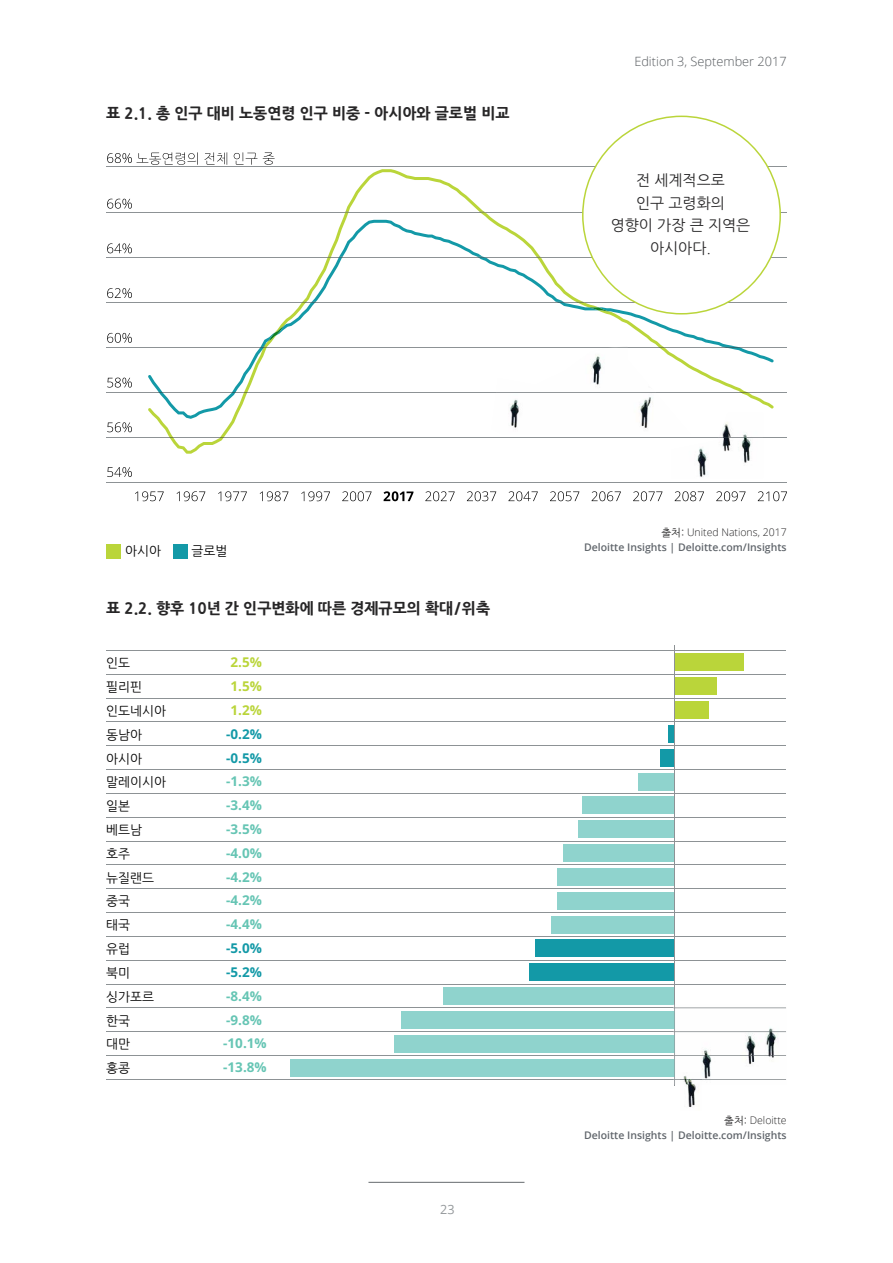
<style>
.page{position:relative;width:893px;height:1263px;background:#fff}
.page>*{position:absolute;margin:0;border:0;box-sizing:border-box;transform-origin:0 0}
.t1{font:700 15px "Nanum Gothic OTF Extra";color:#272627}
.t2{font:15px/22.5px "Nanum Gothic OTF";color:#272627;text-align:center}
.t3{font:700 13.5px "Open Sans";color:#66c5b4}
.t4{font:700 13.5px "Open Sans";color:#1399a7}
.t5{font:700 13.5px "Open Sans";color:#bad53a}
.t6{font:12.75px "Nanum Gothic OTF KS Cpc EUC H";color:#000}
.t7{font:300 12.75px "Open Sans";color:#565a5e}
.t8{font:12.75px "Open Sans";color:#95999c}
.t9{font:600 10.5px "Open Sans";color:#61666c}
.t10{font:300 10.5px "Open Sans";color:#272627}
.s1{font-family:"Nanum Gothic OTF";font-weight:400}
</style>
<div class="page">
<hr style="left:368px;top:1182px;width:156px;height:1px;background:#666a6e">
<svg style="left:107px;top:199px;width:25px;height:10px"></svg>
<svg style="left:107px;top:243px;width:25px;height:10px"></svg>
<svg style="left:107px;top:288px;width:25px;height:10px"></svg>
<svg style="left:107px;top:333px;width:25px;height:10px"></svg>
<svg style="left:107px;top:378px;width:25px;height:10px"></svg>
<svg style="left:107px;top:422px;width:25px;height:10px"></svg>
<svg style="left:107px;top:467px;width:25px;height:10px"></svg>
<svg style="left:135px;top:491px;width:29px;height:10px"></svg>
<svg style="left:758px;top:491px;width:29px;height:10px"></svg>
<svg style="left:716px;top:491px;width:30px;height:10px"></svg>
<svg style="left:675px;top:491px;width:29px;height:10px"></svg>
<svg style="left:633px;top:491px;width:29px;height:10px"></svg>
<svg style="left:592px;top:491px;width:29px;height:10px"></svg>
<svg style="left:550px;top:491px;width:29px;height:10px"></svg>
<svg style="left:508px;top:491px;width:30px;height:10px"></svg>
<svg style="left:467px;top:491px;width:29px;height:10px"></svg>
<svg style="left:425px;top:491px;width:30px;height:10px"></svg>
<svg style="left:384px;top:491px;width:29px;height:10px"></svg>
<svg style="left:342px;top:491px;width:30px;height:10px"></svg>
<svg style="left:301px;top:491px;width:29px;height:10px"></svg>
<svg style="left:260px;top:491px;width:28px;height:10px"></svg>
<svg style="left:218px;top:491px;width:29px;height:10px"></svg>
<svg style="left:177px;top:491px;width:28px;height:10px"></svg>
<hr style="left:107px;top:482px;width:680px;height:1px;background:#8d9295">
<hr style="left:107px;top:167px;width:680px;height:1px;background:#8d9295">
<hr style="left:107px;top:212px;width:680px;height:1px;background:#8d9295">
<hr style="left:107px;top:257px;width:680px;height:1px;background:#8d9295">
<hr style="left:107px;top:302px;width:680px;height:1px;background:#8d9295">
<hr style="left:107px;top:347px;width:680px;height:1px;background:#8d9295">
<hr style="left:107px;top:392px;width:680px;height:1px;background:#8d9295">
<hr style="left:107px;top:437px;width:680px;height:1px;background:#8d9295">
<div style="left:106px;top:544px;width:15px;height:15px;background:#bad53a"></div>
<div style="left:173px;top:544px;width:14px;height:15px;background:#1399a7"></div>
<svg style="left:107px;top:152px;width:91px;height:13px"></svg>
<svg style="left:205px;top:152px;width:22px;height:13px"></svg>
<svg style="left:148px;top:349px;width:626px;height:70px"></svg>
<svg style="left:159px;top:392px;width:77px;height:1px"></svg>
<img style="left:691px;top:413px;width:72px;height:64px">
<img style="left:718px;top:437px;width:45px;height:1px">
<img style="left:491px;top:349px;width:200px;height:81px">
<img style="left:496px;top:392px;width:160px;height:1px">
<svg style="left:234px;top:116px;width:547px;height:233px"></svg>
<div style="left:668px;top:725px;width:6px;height:17px;background:#1399a7"></div>
<div style="left:660px;top:749px;width:14px;height:17px;background:#1399a7"></div>
<div style="left:535px;top:940px;width:139px;height:17px;background:#1399a7"></div>
<div style="left:529px;top:964px;width:145px;height:17px;background:#1399a7"></div>
<div style="left:675px;top:654px;width:69px;height:17px;background:#bad53a"></div>
<div style="left:674px;top:678px;width:43px;height:17px;background:#bad53a"></div>
<div style="left:674px;top:701px;width:35px;height:17px;background:#bad53a"></div>
<div style="left:551px;top:916px;width:124px;height:17px;background:#8fd3cd"></div>
<div style="left:558px;top:892px;width:117px;height:17px;background:#8fd3cd"></div>
<div style="left:639px;top:773px;width:36px;height:17px;background:#8fd3cd"></div>
<div style="left:582px;top:797px;width:92px;height:17px;background:#8fd3cd"></div>
<div style="left:578px;top:821px;width:97px;height:17px;background:#8fd3cd"></div>
<div style="left:563px;top:844px;width:111px;height:17px;background:#8fd3cd"></div>
<div style="left:558px;top:868px;width:117px;height:17px;background:#8fd3cd"></div>
<div style="left:290px;top:1059px;width:385px;height:17px;background:#8fd3cd"></div>
<div style="left:443px;top:987px;width:231px;height:17px;background:#8fd3cd"></div>
<div style="left:401px;top:1011px;width:273px;height:17px;background:#8fd3cd"></div>
<div style="left:394px;top:1035px;width:281px;height:17px;background:#8fd3cd"></div>
<hr style="left:106px;top:674px;width:680px;height:1px;background:#8d9295">
<hr style="left:106px;top:650px;width:680px;height:1px;background:#8d9295">
<hr style="left:106px;top:817px;width:680px;height:1px;background:#8d9295">
<hr style="left:106px;top:722px;width:680px;height:1px;background:#8d9295">
<hr style="left:106px;top:865px;width:680px;height:1px;background:#8d9295">
<hr style="left:106px;top:960px;width:680px;height:1px;background:#8d9295">
<hr style="left:106px;top:769px;width:680px;height:1px;background:#8d9295">
<hr style="left:106px;top:912px;width:680px;height:1px;background:#8d9295">
<hr style="left:106px;top:1008px;width:680px;height:1px;background:#8d9295">
<hr style="left:106px;top:698px;width:680px;height:1px;background:#8d9295">
<hr style="left:106px;top:841px;width:680px;height:1px;background:#8d9295">
<hr style="left:106px;top:745px;width:680px;height:1px;background:#8d9295">
<hr style="left:106px;top:888px;width:680px;height:1px;background:#8d9295">
<hr style="left:106px;top:984px;width:680px;height:1px;background:#8d9295">
<hr style="left:106px;top:793px;width:680px;height:1px;background:#8d9295">
<hr style="left:106px;top:936px;width:680px;height:1px;background:#8d9295">
<hr style="left:106px;top:1031px;width:680px;height:1px;background:#8d9295">
<hr style="left:106px;top:1055px;width:680px;height:1px;background:#8d9295">
<hr style="left:106px;top:1079px;width:680px;height:1px;background:#8d9295">
<hr style="left:674px;top:645px;width:1px;height:440px;background:#8d9295">
<img style="left:673px;top:1007px;width:113px;height:72px">
<svg style="left:673px;top:1059px;width:1px;height:17px"></svg>
<svg style="left:673px;top:1011px;width:1px;height:17px"></svg>
<svg style="left:673px;top:1035px;width:1px;height:17px"></svg>
<img style="left:673px;top:1008px;width:113px;height:1px">
<img style="left:673px;top:1031px;width:113px;height:1px">
<img style="left:673px;top:1055px;width:113px;height:1px">
<img style="left:673px;top:1079px;width:113px;height:1px">
<img style="left:674px;top:1005px;width:1px;height:79px">
<img style="left:680px;top:1072px;width:21px;height:36px">
<svg style="left:680px;top:1079px;width:21px;height:1px"></svg>
<h1 class="t1" style="left:106px;top:104px;width:405px">표 2.1. 총 인구 대비 노동연령 인구 비중 - 아시아와 글로벌 비교</h1>
<p class="t7" style="left:634px;top:53px;width:154px">Edition 3, September 2017</p>
<h1 class="t2" style="left:611px;top:169px;width:141px">전 세계적으로<br>인구 고령화의<br>영향이 가장 큰 지역은 아시아다.</h1>
<p class="t6" style="left:125px;top:543px;width:37px">아시아</p>
<p class="t6" style="left:192px;top:544px;width:37px">글로벌</p>
<h1 class="t1" style="left:106px;top:599px;width:385px">표 2.2. 향후 10년 간 인구변화에 따른 경제규모의 확대/위축</h1>
<p class="t6" style="left:106px;top:655px;width:25px">인도</p>
<p class="t5" style="left:231px;top:653px;width:33px">2.5%</p>
<p class="t6" style="left:106px;top:679px;width:37px">필리핀</p>
<p class="t5" style="left:231px;top:677px;width:33px">1.5%</p>
<p class="t6" style="left:106px;top:703px;width:61px">인도네시아</p>
<p class="t5" style="left:231px;top:700px;width:33px">1.2%</p>
<p class="t6" style="left:106px;top:727px;width:37px">동남아</p>
<p class="t4" style="left:226px;top:724px;width:37px">-0.2%</p>
<p class="t6" style="left:106px;top:751px;width:37px">아시아</p>
<p class="t4" style="left:226px;top:748px;width:37px">-0.5%</p>
<p class="t6" style="left:106px;top:775px;width:61px">말레이시아</p>
<p class="t3" style="left:226px;top:772px;width:37px">-1.3%</p>
<p class="t6" style="left:106px;top:798px;width:25px">일본</p>
<p class="t3" style="left:226px;top:796px;width:37px">-3.4%</p>
<p class="t6" style="left:106px;top:822px;width:37px">베트남</p>
<p class="t3" style="left:226px;top:819px;width:37px">-3.5%</p>
<p class="t6" style="left:106px;top:846px;width:25px">호주</p>
<p class="t3" style="left:226px;top:843px;width:37px">-4.0%</p>
<p class="t6" style="left:106px;top:870px;width:49px">뉴질랜드</p>
<p class="t3" style="left:226px;top:867px;width:37px">-4.2%</p>
<p class="t6" style="left:106px;top:894px;width:25px">중국</p>
<p class="t3" style="left:226px;top:891px;width:37px">-4.2%</p>
<p class="t6" style="left:106px;top:917px;width:25px">태국</p>
<p class="t3" style="left:226px;top:915px;width:37px">-4.4%</p>
<p class="t6" style="left:106px;top:941px;width:25px">유럽</p>
<p class="t4" style="left:226px;top:938px;width:37px">-5.0%</p>
<p class="t6" style="left:106px;top:965px;width:25px">북미</p>
<p class="t4" style="left:226px;top:962px;width:37px">-5.2%</p>
<p class="t6" style="left:106px;top:989px;width:49px">싱가포르</p>
<p class="t3" style="left:226px;top:986px;width:37px">-8.4%</p>
<p class="t6" style="left:106px;top:1013px;width:25px">한국</p>
<p class="t3" style="left:226px;top:1010px;width:37px">-9.8%</p>
<p class="t6" style="left:106px;top:1036px;width:25px">대만</p>
<p class="t3" style="left:223px;top:1034px;width:45px">-10.1%</p>
<p class="t6" style="left:106px;top:1060px;width:25px">홍콩</p>
<p class="t3" style="left:223px;top:1058px;width:45px">-13.8%</p>
<p class="t8" style="left:440px;top:1200px;width:16px">23</p>
<p class="t10" style="left:661px;top:524px;width:127px"><span class="s1">출처:</span> United Nations, 2017</p>
<p class="t9" style="left:584px;top:540px;width:204px">Deloitte Insights | Deloitte.com/Insights</p>
<p class="t10" style="left:724px;top:1112px;width:64px"><span class="s1">출처:</span> Deloitte</p>
<p class="t9" style="left:584px;top:1128px;width:204px">Deloitte Insights | Deloitte.com/Insights</p>
</div>
